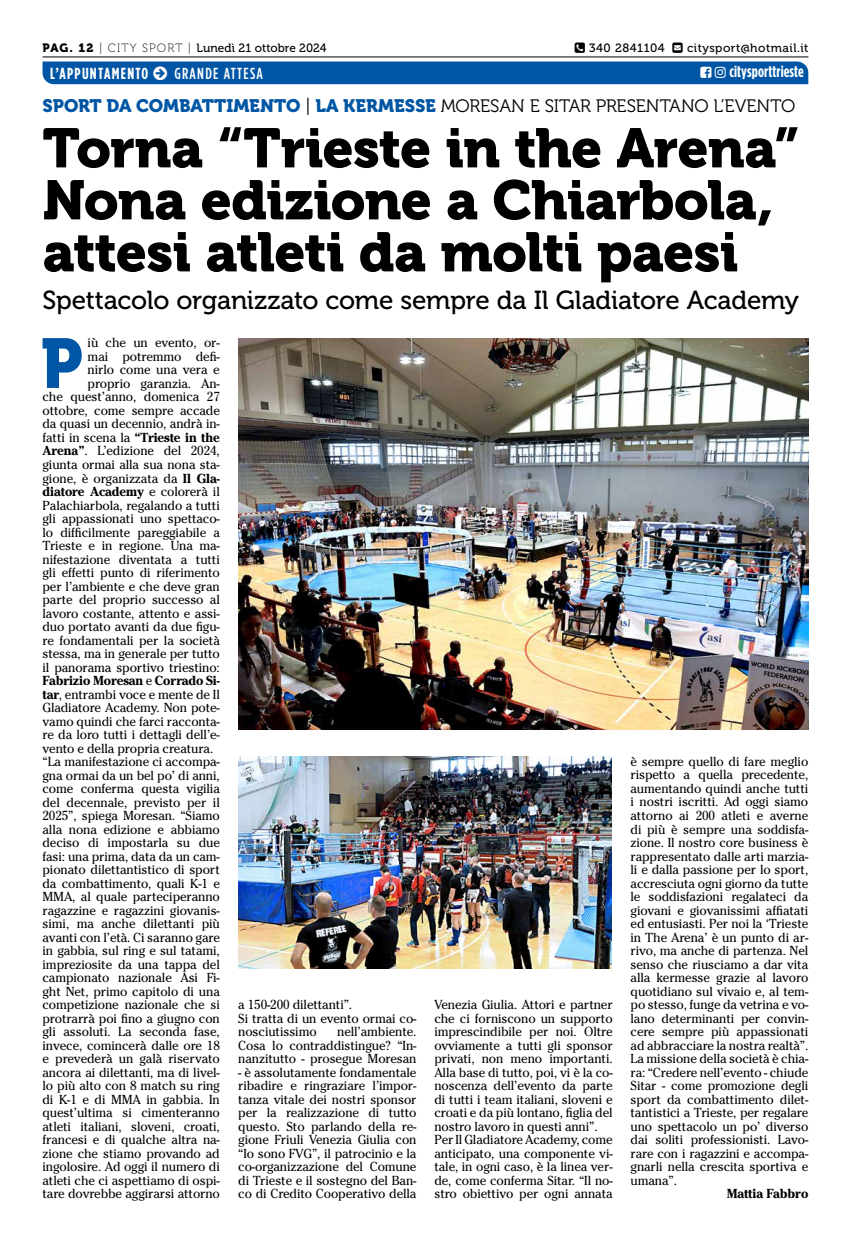
<style>
.page{position:relative;width:851px;height:1248px;background:#fff}
.page>*{position:absolute;margin:0;border:0;box-sizing:border-box;transform-origin:0 0}
.t1{font:69.6px "Museo 900";color:#0056a4}
.t2{font:55px/52px "Museo 900";letter-spacing:-.015em;color:#000}
.t3{font:26px "Museo 500";letter-spacing:-.01em;color:#000}
.t4{font:18px "Museo 300";letter-spacing:-.01em;color:#000}
.t5{font:700 16px "Gotham Condensed";letter-spacing:.01em;color:#fff}
.t6{font:700 16px "Gotham Condensed";letter-spacing:.08em;color:#fff}
.t7{font:500 16px "Gotham Condensed";letter-spacing:.08em;color:#fff}
.t8{font:13px/13.5px "Cheltenham Std";letter-spacing:-.01em;color:#000;text-align:justify}
.t9{font:700 13px "Cheltenham Std";letter-spacing:-.01em;color:#000}
.t10{font:12px "Museo 500";letter-spacing:.01em;color:#000}
.t11{font:12px "Museo 500";letter-spacing:.04em;color:#000}
.s1{font-family:"Museo 900"}
.s2{font-family:"Museo 100"}
.s3{font-family:"Museo 900";color:#0056a4}
.s4{font-weight:700}
.s5{font-weight:400}
</style>
<div class="page">
<hr style="left:43px;top:57px;width:765px;height:1px;background:#000">
<img style="left:238px;top:338px;width:570px;height:391px">
<img style="left:238px;top:756px;width:373px;height:212px">
<div style="left:43px;top:61px;width:765px;height:23px;background:#0056a4"></div>
<p class="t10" style="left:43px;top:42px;width:285px"><span class="s1">PAG. 12</span> <span class="s2">| CITY SPORT |</span> Lunedì 21 ottobre 2024</p>
<p class="t11" style="left:589px;top:41px;width:77px">340 2841104</p>
<p class="t11" style="left:687px;top:41px;width:123px">citysport@hotmail.it</p>
<p class="t6" style="left:50px;top:64px;width:100px">L’APPUNTAMENTO</p>
<p class="t7" style="left:174px;top:64px;width:90px">GRANDE ATTESA</p>
<p class="t5" style="left:729px;top:63px;width:76px">citysporttrieste</p>
<h3 class="t4" style="left:43px;top:96px;width:754px"><span class="s3">SPORT DA COMBATTIMENTO</span> | <span class="s3">LA KERMESSE</span> MORESAN E SITAR PRESENTANO L’EVENTO</h3>
<h2 class="t2" style="left:43px;top:123px;width:758px">Torna “Trieste in the Arena”<br>Nona edizione a Chiarbola, attesi atleti da molti paesi</h2>
<h3 class="t3" style="left:43px;top:286px;width:758px">Spettacolo organizzato come sempre da Il Gladiatore Academy</h3>
<h1 class="t1" style="left:41px;top:324px;width:44px">P</h1>
<p class="t8" style="left:88px;top:336px;width:134px">iù che un evento, or-</p>
<p class="t8" style="left:88px;top:350px;width:134px">mai potremmo defi-</p>
<p class="t8" style="left:88px;top:363px;width:134px">nirlo come una vera e</p>
<p class="t8" style="left:88px;top:377px;width:134px">proprio garanzia. An-</p>
<p class="t8" style="left:43px;top:390px;width:179px">che quest’anno, domenica 27</p>
<p class="t8" style="left:43px;top:404px;width:179px">ottobre, come sempre accade</p>
<p class="t8" style="left:43px;top:417px;width:179px">da quasi un decennio, andrà in-</p>
<p class="t8" style="left:43px;top:431px;width:179px">fatti in scena la <span class="s4">“Trieste in the</span></p>
<p class="t8" style="left:43px;top:444px;width:179px"><span class="s4">Arena”</span>. L’edizione del 2024,</p>
<p class="t8" style="left:43px;top:458px;width:179px">giunta ormai alla sua nona sta-</p>
<p class="t8" style="left:43px;top:471px;width:179px">gione, è organizzata da <span class="s4">Il Gla-</span></p>
<p class="t9" style="left:43px;top:483px;width:179px">diatore Academy <span class="s5">e colorerà il</span></p>
<p class="t8" style="left:43px;top:498px;width:179px">Palachiarbola, regalando a tutti</p>
<p class="t8" style="left:43px;top:512px;width:179px">gli appassionati uno spettaco-</p>
<p class="t8" style="left:43px;top:525px;width:179px">lo difficilmente pareggiabile a</p>
<p class="t8" style="left:43px;top:539px;width:179px">Trieste e in regione. Una ma-</p>
<p class="t8" style="left:43px;top:552px;width:179px">nifestazione diventata a tutti</p>
<p class="t8" style="left:43px;top:566px;width:179px">gli effetti punto di riferimento</p>
<p class="t8" style="left:43px;top:579px;width:179px">per l’ambiente e che deve gran</p>
<p class="t8" style="left:43px;top:593px;width:179px">parte del proprio successo al</p>
<p class="t8" style="left:43px;top:606px;width:179px">lavoro costante, attento e assi-</p>
<p class="t8" style="left:43px;top:620px;width:179px">duo portato avanti da due figu-</p>
<p class="t8" style="left:43px;top:633px;width:179px">re fondamentali per la società</p>
<p class="t8" style="left:43px;top:647px;width:179px">stessa, ma in generale per tutto</p>
<p class="t8" style="left:43px;top:660px;width:179px">il panorama sportivo triestino:</p>
<p class="t9" style="left:43px;top:672px;width:179px">Fabrizio Moresan <span class="s5">e</span> Corrado Si-</p>
<p class="t8" style="left:43px;top:687px;width:179px"><span class="s4">tar</span>, entrambi voce e mente de Il</p>
<p class="t8" style="left:43px;top:701px;width:179px">Gladiatore Academy. Non pote-</p>
<p class="t8" style="left:43px;top:714px;width:179px">vamo quindi che farci racconta-</p>
<p class="t8" style="left:43px;top:728px;width:179px">re da loro tutti i dettagli dell’e-</p>
<p class="t8" style="left:43px;top:741px;width:172px">vento e della propria creatura.</p>
<p class="t8" style="left:43px;top:755px;width:179px">“La manifestazione ci accompa-</p>
<p class="t8" style="left:43px;top:768px;width:179px">gna ormai da un bel po’ di anni,</p>
<p class="t8" style="left:43px;top:782px;width:179px">come conferma questa vigilia</p>
<p class="t8" style="left:43px;top:795px;width:179px">del decennale, previsto per il</p>
<p class="t8" style="left:43px;top:809px;width:179px">2025”, spiega Moresan. “Siamo</p>
<p class="t8" style="left:43px;top:822px;width:179px">alla nona edizione e abbiamo</p>
<p class="t8" style="left:43px;top:836px;width:179px">deciso di impostarla su due</p>
<p class="t8" style="left:43px;top:849px;width:179px">fasi: una prima, data da un cam-</p>
<p class="t8" style="left:43px;top:863px;width:179px">pionato dilettantistico di sport</p>
<p class="t8" style="left:43px;top:876px;width:179px">da combattimento, quali K-1 e</p>
<p class="t8" style="left:43px;top:890px;width:179px">MMA, al quale parteciperanno</p>
<p class="t8" style="left:43px;top:903px;width:179px">ragazzine e ragazzini giovanis-</p>
<p class="t8" style="left:43px;top:917px;width:179px">simi, ma anche dilettanti più</p>
<p class="t8" style="left:43px;top:930px;width:179px">avanti con l’età. Ci saranno gare</p>
<p class="t8" style="left:43px;top:944px;width:179px">in gabbia, sul ring e sul tatami,</p>
<p class="t8" style="left:43px;top:957px;width:179px">impreziosite da una tappa del</p>
<p class="t8" style="left:43px;top:971px;width:179px">campionato nazionale Asi Fi-</p>
<p class="t8" style="left:43px;top:984px;width:179px">ght Net, primo capitolo di una</p>
<p class="t8" style="left:43px;top:998px;width:179px">competizione nazionale che si</p>
<p class="t8" style="left:43px;top:1011px;width:179px">protrarrà poi fino a giugno con</p>
<p class="t8" style="left:43px;top:1025px;width:179px">gli assoluti. La seconda fase,</p>
<p class="t8" style="left:43px;top:1038px;width:179px">invece, comincerà dalle ore 18</p>
<p class="t8" style="left:43px;top:1052px;width:179px">e prevederà un galà riservato</p>
<p class="t8" style="left:43px;top:1065px;width:179px">ancora ai dilettanti, ma di livel-</p>
<p class="t8" style="left:43px;top:1079px;width:179px">lo più alto con 8 match su ring</p>
<p class="t8" style="left:43px;top:1092px;width:179px">di K-1 e di MMA in gabbia. In</p>
<p class="t8" style="left:43px;top:1106px;width:179px">quest’ultima si cimenteranno</p>
<p class="t8" style="left:43px;top:1119px;width:179px">atleti italiani, sloveni, croati,</p>
<p class="t8" style="left:43px;top:1133px;width:179px">francesi e di qualche altra na-</p>
<p class="t8" style="left:43px;top:1146px;width:179px">zione che stiamo provando ad</p>
<p class="t8" style="left:43px;top:1160px;width:179px">ingolosire. Ad oggi il numero di</p>
<p class="t8" style="left:43px;top:1173px;width:179px">atleti che ci aspettiamo di ospi-</p>
<p class="t8" style="left:43px;top:1187px;width:179px">tare dovrebbe aggirarsi attorno</p>
<p class="t8" style="left:238px;top:997px;width:180px;text-align:left">a 150-200 dilettanti”.<br>Si tratta di un evento ormai co&shy;nosciutissimo</p>
<p class="t8" style="left:238px;top:1024px;width:180px;text-indent:99px">nell’ambiente.<br>Cosa lo contraddistingue? “In&shy;nanzitutto - prosegue Moresan</p>
<p class="t8" style="left:238px;top:1065px;width:180px">- è assolutamente fondamentale ribadire e ringraziare l’impor&shy;tanza vitale dei nostri sponsor per la realizzazione di tutto questo. Sto parlando della re&shy;gione Friuli Venezia Giulia con “Io sono FVG”, il patrocinio e la co-organizzazione del Comune di Trieste e il sostegno del Ban&shy;co di Credito Cooperativo della</p>
<p class="t8" style="left:434px;top:997px;width:180px;text-align:left">Venezia Giulia. Attori e partner che ci forniscono un supporto imprescindibile per noi. Oltre ovviamente a tutti gli sponsor privati, non meno importanti.<br>Alla base di tutto, poi, vi è la co&shy;noscenza dell’evento da parte di tutti i team italiani, sloveni e croati e da più lontano, figlia del nostro lavoro in questi anni”.<br>Per Il Gladiatore Academy, come anticipato, una componente vi&shy;tale, in ogni caso, è la linea ver&shy;de, come conferma Sitar. “Il no&shy;stro obiettivo per ogni annata</p>
<p class="t8" style="left:630px;top:754px;width:179px">è sempre quello di fare meglio rispetto a quella precedente, aumentando quindi anche tutti i nostri iscritti. Ad oggi siamo attorno ai 200 atleti e averne di più è sempre una soddisfa&shy;zione. Il nostro core business è rappresentato dalle arti marzia&shy;li e dalla passione per lo sport, accresciuta ogni giorno da tutte le soddisfazioni regalateci da giovani e giovanissimi affiatati ed entusiasti. Per noi la ‘Trieste in The Arena’ è un punto di ar&shy;rivo, ma anche di partenza. Nel senso che riusciamo a dar vita alla kermesse grazie al lavoro quotidiano sul vivaio e, al tem&shy;po stesso, funge da vetrina e vo&shy;lano determinanti per convin&shy;cere sempre più appassionati ad abbracciare la nostra realtà”.<br>La missione della società è chia&shy;ra: “Credere nell’evento - chiude Sitar - come promozione degli sport da combattimento dilet&shy;tantistici a Trieste, per regalare uno spettacolo un po’ diverso dai soliti professionisti. Lavo&shy;rare con i ragazzini e accompa&shy;gnarli nella crescita sportiva e umana”.</p>
<p class="t9" style="left:726px;top:1185px;width:83px">Mattia Fabbro</p>
</div>
